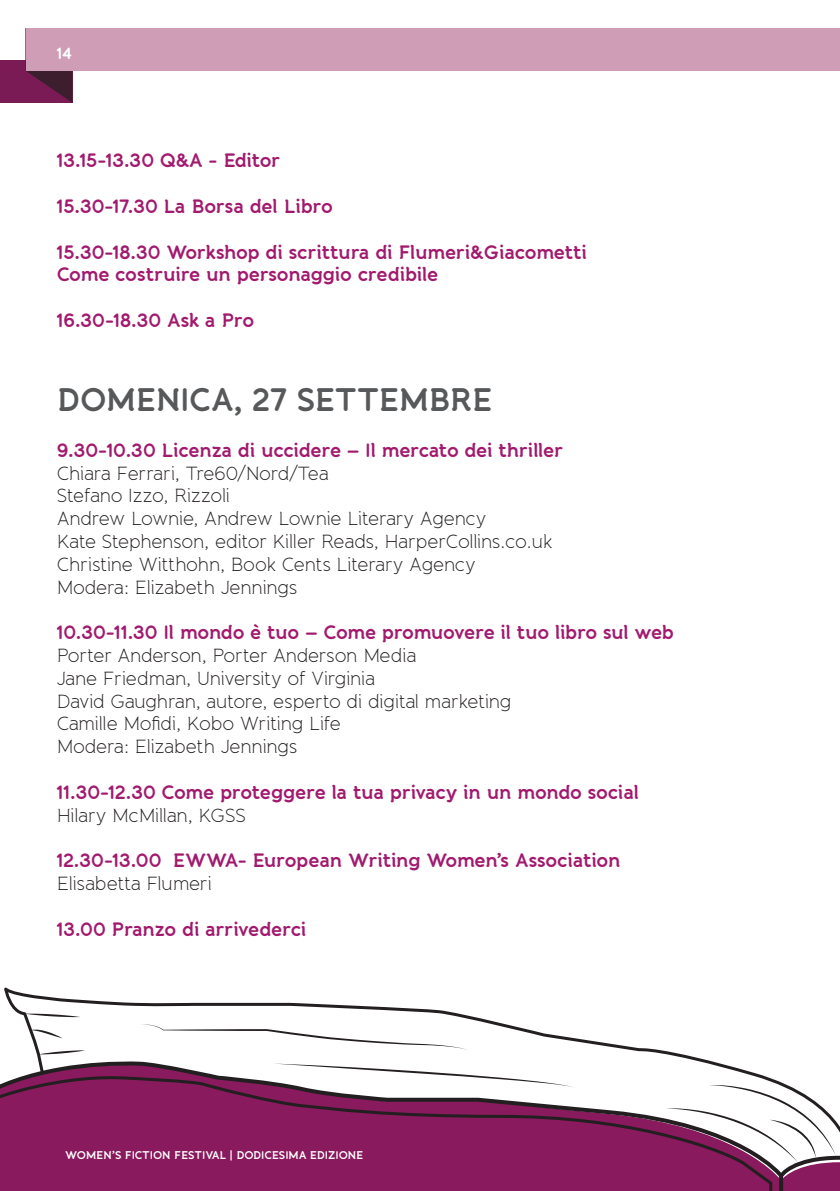
<style>
.page{position:relative;width:840px;height:1191px;background:#fff}
.page>*{position:absolute;margin:0;border:0;box-sizing:border-box;transform-origin:0 0}
.t1{font:700 32px "Banda";letter-spacing:-.015em;color:#57585a}
.t2{font:300 19px/22.8px "Banda";letter-spacing:-.015em;color:#231f20}
.t3{font:700 19px/22.8px "Banda";letter-spacing:-.015em;color:#a11a6d}
.t4{font:700 16px "Banda";color:#fff}
.t5{font:700 11px "Banda";letter-spacing:-.01em;color:#fff}
</style>
<div class="page">
<div style="left:0;top:60px;width:72px;height:43px;background:#7b1b56"></div>
<div style="left:0;top:1083px;width:665px;height:108px;background:#881a5d"></div>
<svg style="left:3px;top:989px;width:782px;height:171px"></svg>
<svg style="left:25px;top:1013px;width:55px;height:4px"></svg>
<svg style="left:31px;top:1029px;width:31px;height:9px"></svg>
<svg style="left:38px;top:1050px;width:47px;height:4px"></svg>
<svg style="left:140px;top:1024px;width:328px;height:26px"></svg>
<svg style="left:272px;top:1063px;width:302px;height:24px"></svg>
<svg style="left:665px;top:1084px;width:174px;height:107px"></svg>
<svg style="left:26px;top:71px;width:46px;height:31px"></svg>
<div style="left:26px;top:28px;width:813px;height:43px;background:#cf9db6"></div>
<p class="t4" style="left:57px;top:43px;width:17px">14</p>
<p class="t3" style="left:57px;top:149px;width:225px">13.15-13.30 Q&amp;A - Editor</p>
<p class="t3" style="left:57px;top:195px;width:277px">15.30-17.30 La Borsa del Libro</p>
<p class="t3" style="left:57px;top:240px;width:531px">15.30-18.30 Workshop di scrittura di Flumeri&amp;Giacometti<br>Come costruire un personaggio credibile</p>
<p class="t3" style="left:57px;top:309px;width:199px">16.30-18.30 Ask a Pro</p>
<h1 class="t1" style="left:57px;top:379px;width:436px">DOMENICA, 27 SETTEMBRE</h1>
<p class="t3" style="left:57px;top:438px;width:507px">9.30-10.30 Licenza di uccidere – Il mercato dei thriller</p>
<p class="t2" style="left:57px;top:461px;width:497px">Chiara Ferrari, Tre60/Nord/Tea<br>Stefano Izzo, Rizzoli<br>Andrew Lownie, Andrew Lownie Literary Agency<br>Kate Stephenson, editor Killer Reads, HarperCollins.co.uk Christine Witthohn, Book Cents Literary Agency Modera: Elizabeth Jennings</p>
<p class="t3" style="left:57px;top:621px;width:618px">10.30-11.30 Il mondo è tuo – Come promuovere il tuo libro sul web</p>
<p class="t2" style="left:57px;top:644px;width:456px">Porter Anderson, Porter Anderson Media<br>Jane Friedman, University of Virginia<br>David Gaughran, autore, esperto di digital marketing Camille Mofidi, Kobo Writing Life<br>Modera: Elizabeth Jennings</p>
<p class="t3" style="left:57px;top:780px;width:583px">11.30-12.30 Come proteggere la tua privacy in un mondo social</p>
<p class="t2" style="left:57px;top:803px;width:191px">Hilary McMillan, KGSS</p>
<p class="t3" style="left:57px;top:849px;width:565px">12.30-13.00 EWWA- European Writing Women’s Association</p>
<p class="t2" style="left:57px;top:872px;width:157px">Elisabetta Flumeri</p>
<p class="t3" style="left:57px;top:917px;width:251px">13.00 Pranzo di arrivederci</p>
<p class="t5" style="left:65px;top:1148px;width:299px">WOMEN’S FICTION FESTIVAL | DODICESIMA EDIZIONE</p>
</div>
